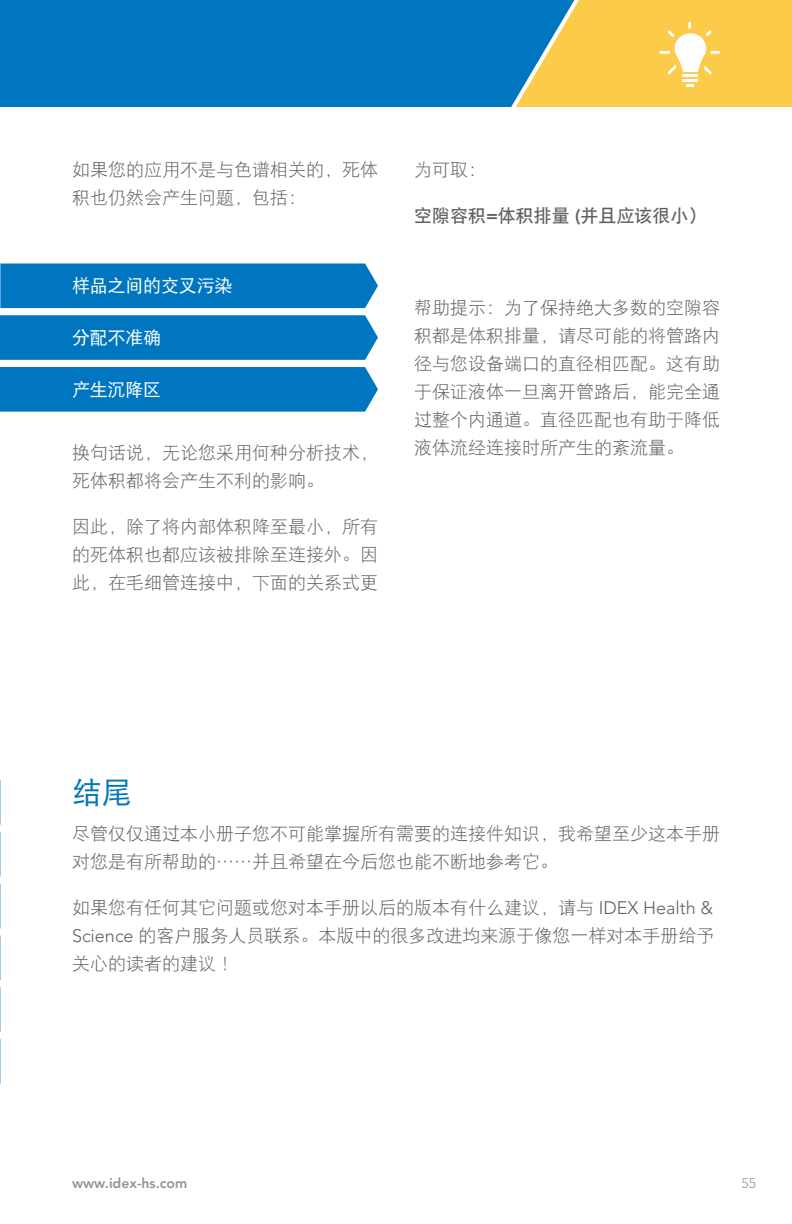
<style>
.page{position:relative;width:792px;height:1224px;background:#fff}
.page>*{position:absolute;margin:0;border:0;box-sizing:border-box;transform-origin:0 0}
.t1{font:30px "DFP Hei W5";color:#0076c0}
.t2{font:18px/28px "DFP Hei W3";color:#615f5f}
.t3{font:18px "DFP Hei W5";letter-spacing:-.01em;color:#fff}
.t4{font:18px "DFP Hei W7";color:#615f5f}
.t5{font:800 14px "Avenir LT Std";color:#949495}
.t6{font:300 14px "Avenir LT Std";color:#949495}
.s1{font-family:"Avenir LT Std";font-weight:800}
.s2{font-family:"Avenir LT Std";font-weight:300}
</style>
<div class="page">
<div style="left:0;top:0;width:792px;height:108px;background:#0076c0"></div>
<svg style="left:511px;top:0;width:281px;height:107px;background:#dfc461"></svg>
<div style="left:0;top:107px;width:792px;height:123px;background:#fff"></div>
<hr style="left:0;top:780px;width:1px;height:45px;background:#0076c0">
<hr style="left:0;top:832px;width:1px;height:45px;background:#0076c0">
<hr style="left:0;top:884px;width:1px;height:44px;background:#0076c0">
<hr style="left:0;top:936px;width:1px;height:44px;background:#0076c0">
<hr style="left:0;top:987px;width:1px;height:45px;background:#0076c0">
<hr style="left:0;top:1039px;width:1px;height:45px;background:#0076c0">
<div style="left:0;top:264px;width:378px;height:44px;background:#0076c0"></div>
<div style="left:0;top:315px;width:378px;height:45px;background:#0076c0"></div>
<div style="left:0;top:367px;width:378px;height:45px;background:#0076c0"></div>
<p class="t2" style="left:72px;top:155px;width:307px">如果您的应用不是与色谱相关的，死体积也仍然会产生问题，包括：</p>
<p class="t3" style="left:72px;top:276px;width:162px">样品之间的交叉污染</p>
<p class="t3" style="left:72px;top:328px;width:91px">分配不准确</p>
<p class="t3" style="left:72px;top:380px;width:91px">产生沉降区</p>
<p class="t2" style="left:72px;top:438px;width:307px">换句话说，无论您采用何种分析技术，死体积都将会产生不利的影响。</p>
<p class="t2" style="left:72px;top:512px;width:307px;text-align:justify">因此，除了将内部体积降至最小，所有的死体积也都应该被排除至连接外。因此，在毛细管连接中，下面的关系式更</p>
<p class="t2" style="left:414px;top:155px;width:73px">为可取：</p>
<p class="t4" style="left:414px;top:205px;width:294px">空隙容积<span class="s1">=</span>体积排量 <span class="s1">(</span>并且应该很小）</p>
<p class="t2" style="left:414px;top:293px;width:307px;text-align:justify">帮助提示：为了保持绝大多数的空隙容积都是体积排量，请尽可能的将管路内径与您设备端口的直径相匹配。这有助于保证液体一旦离开管路后，能完全通过整个内通道。直径匹配也有助于降低液体流经连接时所产生的紊流量。</p>
<h1 class="t1" style="left:72px;top:776px;width:61px">结尾</h1>
<p class="t2" style="left:72px;top:819px;width:649px">尽管仅仅通过本小册子您不可能掌握所有需要的连接件知识，我希望至少这本手册对您是有所帮助的……并且希望在今后您也能不断地参考它。</p>
<p class="t2" style="left:72px;top:893px;width:644px;text-align:justify">如果您有任何其它问题或您对本手册以后的版本有什么建议，请与 <span class="s2">IDEX Health &amp; Science</span> 的客户服务人员联系。本版中的很多改进均来源于像您一样对本手册给予关心的读者的建议！</p>
<p class="t5" style="left:72px;top:1175px;width:117px">www.idex-hs.com</p>
<p class="t6" style="left:742px;top:1175px;width:16px">55</p>
</div>
